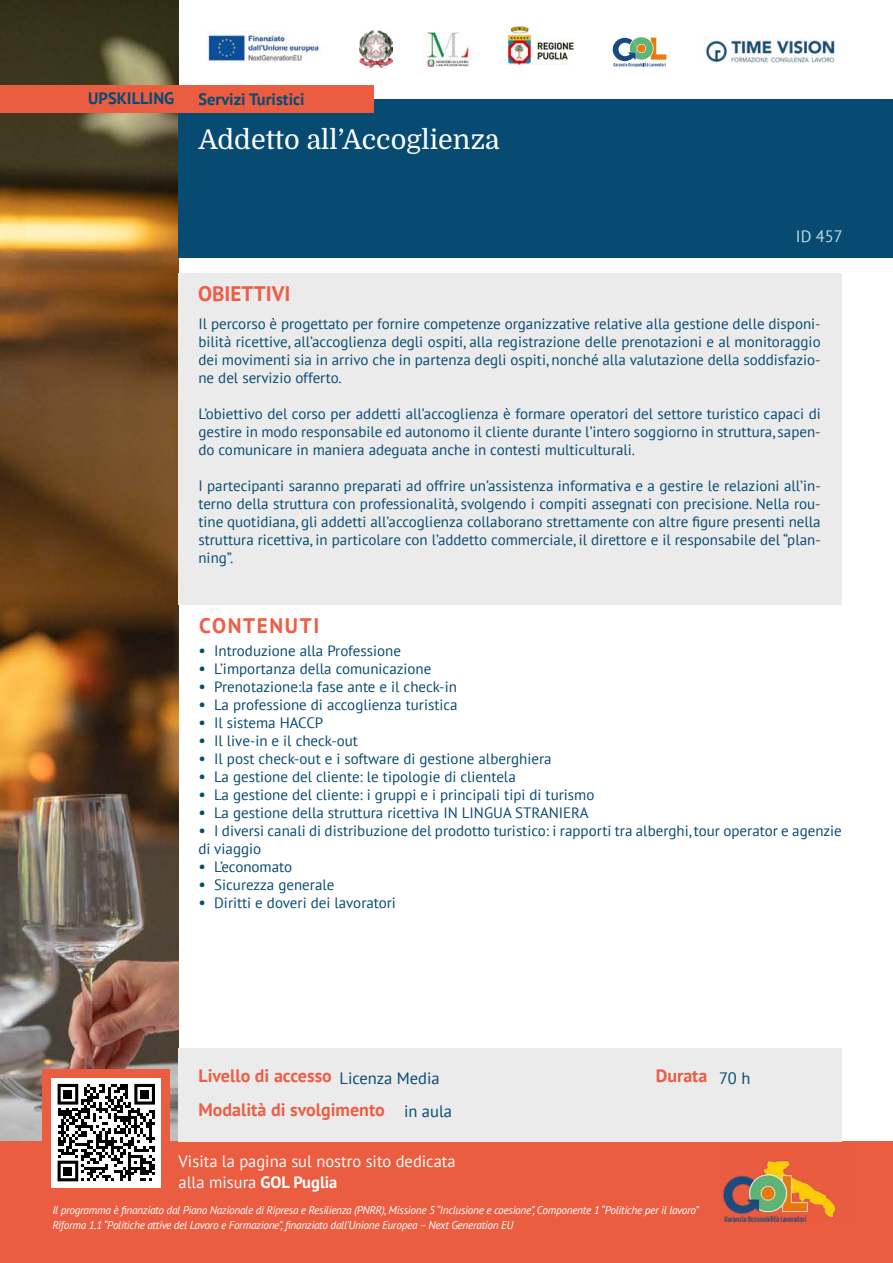
<style>
.page{position:relative;width:893px;height:1263px;background:#fff}
.page>*{position:absolute;margin:0;border:0;box-sizing:border-box;transform-origin:0 0}
.t1{font:27px "Domine";color:#fff}
.t2{font:700 21px "PT Sans";color:#ed5e45}
.t3{font:700 21px "PT Sans";letter-spacing:.08em;color:#ed5e45}
.t4{font:700 18px "PT Sans";color:#ed5e45}
.t5{font:16.5px/21px "PT Sans";color:#fff}
.t6{font:700 16.5px "PT Sans";color:#074b72}
.t7{font:16.5px "PT Sans";color:#074b72}
.t8{font:16.5px "PT Sans";color:#bfdde3}
.t9{font:15px/18px "PT Sans";color:#074b72;text-align:justify}
.t10{font:italic 11.25px/15px "PT Sans";letter-spacing:-.025em;color:#fff}
.s1{font-size:16.5px}
.s2{font-weight:700}
</style>
<div class="page">
<img style="left:0;top:0;width:179px;height:1141px">
<div style="left:179px;top:99px;width:714px;height:159px;background:#074b72"></div>
<div style="left:0;top:85px;width:374px;height:28px;background:#eb5d40"></div>
<div style="left:0;top:1141px;width:893px;height:122px;background:#eb5d40"></div>
<div style="left:43px;top:1069px;width:127px;height:127px;background:#eb5d40"></div>
<div style="left:179px;top:273px;width:663px;height:332px;background:#ebebeb"></div>
<img style="left:206px;top:32px;width:116px;height:30px">
<img style="left:424px;top:33px;width:48px;height:33px">
<svg style="left:613px;top:37px;width:54px;height:30px"></svg>
<img style="left:360px;top:31px;width:32px;height:37px">
<img style="left:705px;top:40px;width:130px;height:23px">
<img style="left:506px;top:27px;width:68px;height:38px">
<div style="left:52px;top:1078px;width:109px;height:109px;background:#fff"></div>
<svg style="left:58px;top:1084px;width:97px;height:97px"></svg>
<div style="left:63px;top:1090px;width:9px;height:9px;background:#000"></div>
<div style="left:140px;top:1090px;width:9px;height:9px;background:#000"></div>
<div style="left:63px;top:1166px;width:9px;height:9px;background:#000"></div>
<div style="left:179px;top:1048px;width:663px;height:93px;background:#ebebeb"></div>
<img style="left:723px;top:1160px;width:113px;height:61px">
<p class="t6" style="left:88px;top:92px;width:88px">UPSKILLING</p>
<p class="t6" style="left:198px;top:93px;width:108px">Servizi Turistici</p>
<h1 class="t1" style="left:198px;top:125px;width:303px">Addetto all’Accoglienza</h1>
<h2 class="t2" style="left:198px;top:286px;width:94px">OBIETTIVI</h2>
<p class="t8" style="left:796px;top:229px;width:48px">ID 457</p>
<p class="t9" style="left:198px;top:315px;width:624px">Il percorso è progettato per fornire competenze organizzative relative alla gestione delle disponi&shy;bilità ricettive, all’accoglienza degli ospiti, alla registrazione delle prenotazioni e al monitoraggio dei movimenti sia in arrivo che in partenza degli ospiti, nonché alla valutazione della soddisfazio&shy;ne del servizio offerto.</p>
<p class="t9" style="left:198px;top:405px;width:624px">L’obiettivo del corso per addetti all’accoglienza è formare operatori del settore turistico capaci di gestire in modo responsabile ed autonomo il cliente durante l’intero soggiorno in struttura, sapen&shy;do comunicare in maniera adeguata anche in contesti multiculturali.</p>
<p class="t9" style="left:198px;top:477px;width:624px">I partecipanti saranno preparati ad offrire un’assistenza informativa e a gestire le relazioni all’in&shy;terno della struttura con professionalità, svolgendo i compiti assegnati con precisione. Nella rou&shy;tine quotidiana, gli addetti all’accoglienza collaborano strettamente con altre figure presenti nella struttura ricettiva, in particolare con l’addetto commerciale, il direttore e il responsabile del “plan&shy;ning”.</p>
<h2 class="t3" style="left:199px;top:618px;width:122px">CONTENUTI</h2>
<p class="t9" style="left:198px;top:643px;width:204px"><span class="s1">•</span> Introduzione alla Professione</p>
<p class="t9" style="left:198px;top:661px;width:234px"><span class="s1">•</span> L’importanza della comunicazione</p>
<p class="t9" style="left:198px;top:679px;width:260px"><span class="s1">•</span> Prenotazione:la fase ante e il check-in</p>
<p class="t9" style="left:198px;top:697px;width:261px"><span class="s1">•</span> La professione di accoglienza turistica</p>
<p class="t9" style="left:198px;top:715px;width:126px"><span class="s1">•</span> Il sistema HACCP</p>
<p class="t9" style="left:198px;top:733px;width:161px"><span class="s1">•</span> Il live-in e il check-out</p>
<p class="t9" style="left:198px;top:751px;width:355px"><span class="s1">•</span> Il post check-out e i software di gestione alberghiera</p>
<p class="t9" style="left:198px;top:769px;width:319px"><span class="s1">•</span> La gestione del cliente: le tipologie di clientela</p>
<p class="t9" style="left:198px;top:787px;width:398px"><span class="s1">•</span> La gestione del cliente: i gruppi e i principali tipi di turismo</p>
<p class="t9" style="left:198px;top:805px;width:392px"><span class="s1">•</span> La gestione della struttura ricettiva IN LINGUA STRANIERA</p>
<p class="t9" style="left:198px;top:823px;width:645px"><span class="s1">•</span> I diversi canali di distribuzione del prodotto turistico: i rapporti tra alberghi, tour operator e agenzie di viaggio</p>
<p class="t9" style="left:198px;top:859px;width:95px"><span class="s1">•</span> L’economato</p>
<p class="t9" style="left:198px;top:877px;width:138px"><span class="s1">•</span> Sicurezza generale</p>
<p class="t9" style="left:198px;top:895px;width:199px"><span class="s1">•</span> Diritti e doveri dei lavoratori</p>
<p class="t4" style="left:198px;top:1069px;width:135px">Livello di accesso</p>
<p class="t7" style="left:339px;top:1071px;width:102px">Licenza Media</p>
<p class="t4" style="left:198px;top:1103px;width:188px">Modalità di svolgimento</p>
<p class="t7" style="left:404px;top:1104px;width:49px">in aula</p>
<p class="t4" style="left:656px;top:1069px;width:53px">Durata</p>
<p class="t7" style="left:719px;top:1071px;width:33px">70 h</p>
<p class="t5" style="left:179px;top:1152px;width:279px">Visita la pagina sul nostro sito dedicata alla misura <span class="s2">GOL Puglia</span></p>
<p class="t10" style="left:52px;top:1203px;width:648px">Il programma è finanziato dal Piano Nazionale di Ripresa e Resilienza (PNRR), Missione 5 “Inclusione e coesione”, Componente 1 “Politiche per il lavoro”<br>Riforma 1.1 “Politiche attive del Lavoro e Formazione”, finanziato dall’Unione Europea – Next Generation EU</p>
</div>
